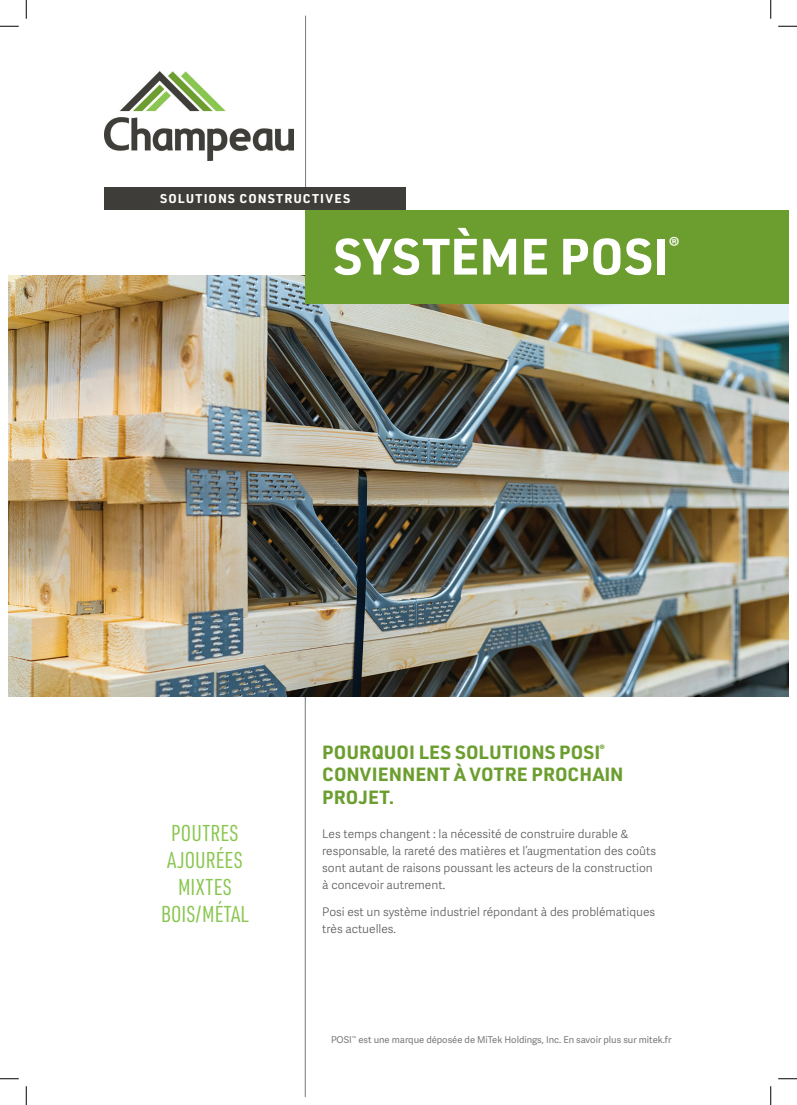
<style>
.page{position:relative;width:797px;height:1105px;background:#fff}
.page>*{position:absolute;margin:0;border:0;box-sizing:border-box;transform-origin:0 0}
.t1{font:700 50px "URWDIN";letter-spacing:.01em;color:#fff}
.t2{font:22.5px/27px "URWDIN Cond";color:#89c650;text-align:center}
.t3{font:700 18.75px/22.5px "URWDIN";letter-spacing:.005em;color:#6c9e2f}
.t4{font:600 15px "URWDIN";color:#fff}
.t5{font:700 12.5px "URWDIN";letter-spacing:.09em;color:#fff}
.t6{font:300 11.88px/16.9px "Adelle Sans";color:#57585a}
.t7{font:9.38px "Adelle Sans";color:#76787b}
.t8{font:700 7.25px "URWDIN";color:#6c9e2f}
</style>
<div class="page">
<hr style="left:305px;top:16px;width:1px;height:287px;background:#76787b">
<hr style="left:305px;top:691px;width:1px;height:405px;background:#76787b">
<img style="left:9px;top:275px;width:779px;height:421px">
<div style="left:305px;top:210px;width:483px;height:93px;background:#6c9e2f"></div>
<div style="left:104px;top:188px;width:302px;height:22px;background:#3e3d39"></div>
<img style="left:104px;top:71px;width:189px;height:90px">
<svg style="left:0;top:25px;width:19px;height:2px"></svg>
<svg style="left:778px;top:25px;width:19px;height:2px"></svg>
<svg style="left:0;top:1078px;width:19px;height:1px"></svg>
<svg style="left:778px;top:1078px;width:19px;height:1px"></svg>
<svg style="left:25px;top:0;width:2px;height:19px"></svg>
<svg style="left:25px;top:1086px;width:2px;height:19px"></svg>
<svg style="left:770px;top:0;width:1px;height:19px"></svg>
<svg style="left:770px;top:1086px;width:1px;height:19px"></svg>
<p class="t5" style="left:160px;top:190px;width:191px">SOLUTIONS CONSTRUCTIVES</p>
<h1 class="t1" style="left:333px;top:222px;width:336px">SYSTÈME POSI</h1>
<p class="t4" style="left:668px;top:234px;width:12px">®</p>
<h2 class="t2" style="left:161px;top:818px;width:89px">POUTRES<br>AJOURÉES<br>MIXTES<br>BOIS/MÉTAL</h2>
<h3 class="t3" style="left:322px;top:740px;width:279px">POURQUOI LES SOLUTIONS POSI</h3>
<p class="t8" style="left:599px;top:743px;width:7px">®</p>
<h3 class="t3" style="left:322px;top:762px;width:303px">CONVIENNENT À VOTRE PROCHAIN<br>PROJET.</h3>
<p class="t6" style="left:322px;top:826px;width:335px">Les temps changent : la nécessité de construire durable &amp; responsable, la rareté des matières et l’augmentation des coûts sont autant de raisons poussant les acteurs de la construction à concevoir autrement.</p>
<p class="t6" style="left:322px;top:904px;width:334px">Posi est un système industriel répondant à des problématiques très actuelles.</p>
<p class="t7" style="left:331px;top:1034px;width:342px">POSI<sup>™</sup> est une marque déposée de MiTek Holdings, Inc. En savoir plus sur mitek.fr</p>
</div>
